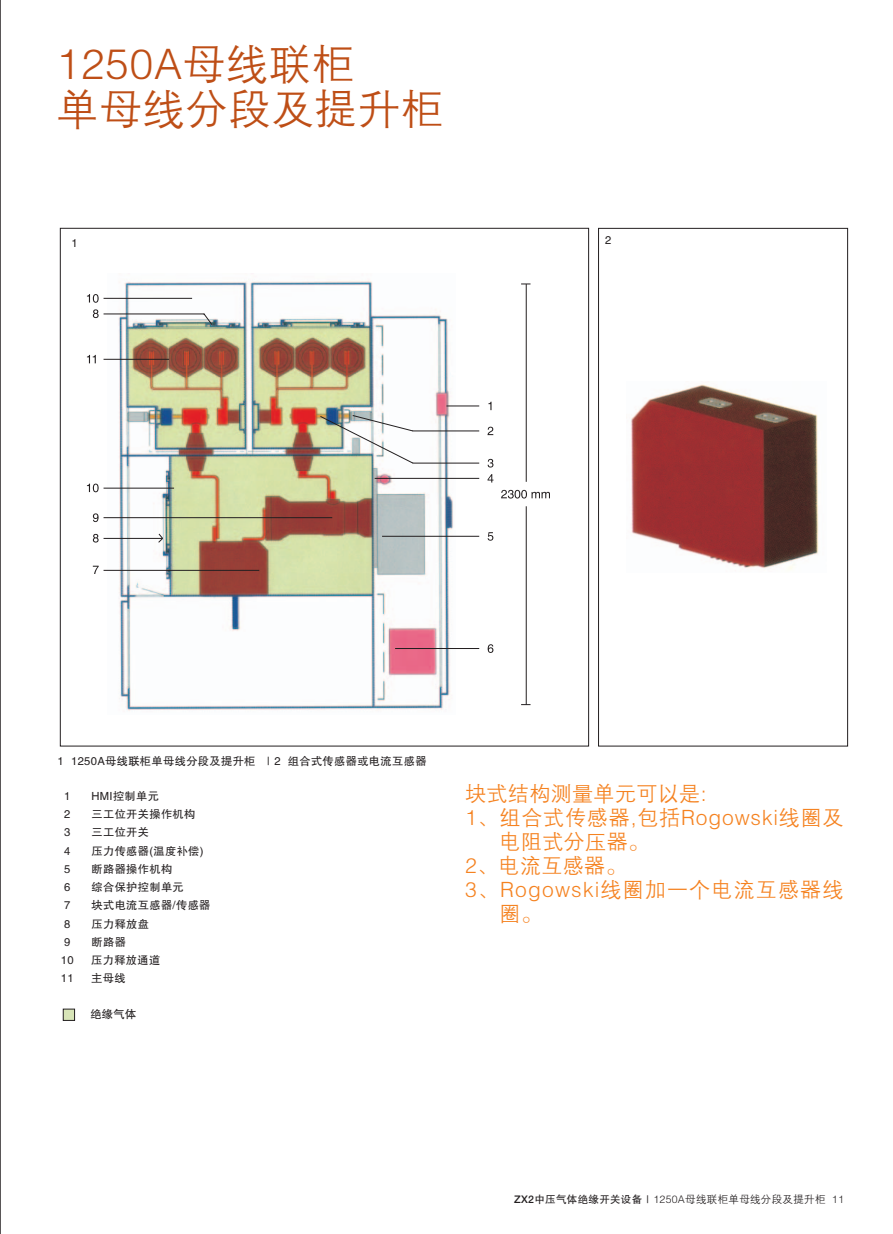
<style>
.page{position:relative;width:893px;height:1234px;background:#fff}
.page>*{position:absolute;margin:0;border:0;box-sizing:border-box;transform-origin:0 0}
.t1{font:42px/45.5px "FZZDXJW GB1 0";letter-spacing:.025em;color:#be4e16}
.t2{font:21px "FZZDXJW GB1 0";letter-spacing:.04em;color:#f58220}
.t3{font:21px "FZZDXJW GB1 0";letter-spacing:.02em;color:#f58220}
.t4{font:11.25px "FZHTJW GB1 0";letter-spacing:.03em;color:#231f20}
.t5{font:10.5px "FZZDXJW GB1 0";letter-spacing:.03em;color:#231f20}
.s1{font-family:"Helvetica Neue LT Pro";font-weight:500}
.s2{font-family:"FZHTJW GB1 0"}
.s3{font-family:"Helvetica Neue LT Pro";font-weight:300}
</style>
<div class="page">
<hr style="left:0;top:0;width:1px;height:1233px;background:#231f20">
<div style="left:598px;top:228px;width:250px;height:518px;border:1px solid #231f20"></div>
<img style="left:631px;top:384px;width:188px;height:186px">
<div style="left:63px;top:1008px;width:12px;height:12px;background:#d8e5b8;border:1px solid #231f20"></div>
<img style="left:107px;top:281px;width:349px;height:430px">
<svg style="left:87px;top:294px;width:12px;height:9px"></svg>
<hr style="left:104px;top:298px;width:88px;height:1px;background:#231f20">
<svg style="left:93px;top:309px;width:120px;height:16px"></svg>
<svg style="left:87px;top:355px;width:9px;height:8px"></svg>
<hr style="left:104px;top:359px;width:65px;height:1px;background:#231f20">
<svg style="left:87px;top:483px;width:12px;height:9px"></svg>
<hr style="left:104px;top:487px;width:70px;height:1px;background:#231f20">
<svg style="left:93px;top:513px;width:6px;height:9px"></svg>
<hr style="left:104px;top:517px;width:228px;height:1px;background:#231f20">
<svg style="left:93px;top:565px;width:6px;height:9px"></svg>
<hr style="left:104px;top:570px;width:155px;height:1px;background:#231f20">
<svg style="left:488px;top:401px;width:3px;height:9px"></svg>
<hr style="left:446px;top:405px;width:33px;height:1px;background:#231f20">
<svg style="left:487px;top:426px;width:6px;height:9px"></svg>
<svg style="left:488px;top:459px;width:5px;height:8px"></svg>
<svg style="left:319px;top:414px;width:161px;height:50px"></svg>
<svg style="left:487px;top:474px;width:6px;height:8px"></svg>
<hr style="left:375px;top:478px;width:104px;height:1px;background:#231f20">
<svg style="left:488px;top:532px;width:5px;height:8px"></svg>
<hr style="left:382px;top:536px;width:97px;height:1px;background:#231f20">
<svg style="left:488px;top:644px;width:5px;height:8px"></svg>
<hr style="left:395px;top:648px;width:84px;height:1px;background:#231f20">
<svg style="left:93px;top:533px;width:6px;height:9px"></svg>
<hr style="left:104px;top:538px;width:59px;height:1px;background:#231f20">
<hr style="left:526px;top:284px;width:1px;height:420px;background:#231f20">
<div style="left:495px;top:482px;width:62px;height:23px;background:#fff"></div>
<svg style="left:501px;top:490px;width:49px;height:8px"></svg>
<svg style="left:158px;top:533px;width:6px;height:10px"></svg>
<h1 class="t1" style="left:57px;top:43px;width:388px">1250A母线联柜<br>单母线分段及提升柜</h1>
<p class="t4" style="left:71px;top:237px;width:8px">1</p>
<p class="t4" style="left:605px;top:234px;width:8px">2</p>
<p class="t4" style="left:58px;top:754px;width:370px">1 1250A母线联柜单母线分段及提升柜 ｜2 组合式传感器或电流互感器</p>
<p class="t4" style="left:64px;top:789px;width:8px">1</p>
<p class="t4" style="left:92px;top:789px;width:69px">HMI控制单元</p>
<p class="t4" style="left:64px;top:807px;width:8px">2</p>
<p class="t4" style="left:92px;top:807px;width:105px">三工位开关操作机构</p>
<p class="t4" style="left:64px;top:826px;width:8px">3</p>
<p class="t4" style="left:92px;top:826px;width:59px">三工位开关</p>
<p class="t4" style="left:64px;top:844px;width:8px">4</p>
<p class="t4" style="left:92px;top:844px;width:114px">压力传感器(温度补偿)</p>
<p class="t4" style="left:64px;top:862px;width:8px">5</p>
<p class="t4" style="left:92px;top:862px;width:82px">断路器操作机构</p>
<p class="t4" style="left:64px;top:880px;width:8px">6</p>
<p class="t4" style="left:92px;top:880px;width:94px">综合保护控制单元</p>
<p class="t4" style="left:64px;top:899px;width:8px">7</p>
<p class="t4" style="left:92px;top:899px;width:120px">块式电流互感器/传感器</p>
<p class="t4" style="left:64px;top:917px;width:8px">8</p>
<p class="t4" style="left:92px;top:917px;width:59px">压力释放盘</p>
<p class="t4" style="left:64px;top:935px;width:8px">9</p>
<p class="t4" style="left:92px;top:935px;width:36px">断路器</p>
<p class="t4" style="left:61px;top:953px;width:14px">10</p>
<p class="t4" style="left:91px;top:953px;width:71px">压力释放通道</p>
<p class="t4" style="left:61px;top:972px;width:14px">11</p>
<p class="t4" style="left:91px;top:972px;width:36px">主母线</p>
<p class="t4" style="left:90px;top:1007px;width:48px">绝缘气体</p>
<h2 class="t3" style="left:465px;top:782px;width:243px">块式结构测量单元可以是:</h2>
<h2 class="t2" style="left:465px;top:806px;width:380px">1、组合式传感器,包括Rogowski线圈及</h2>
<h2 class="t2" style="left:500px;top:830px;width:151px">电阻式分压器。</h2>
<h2 class="t2" style="left:465px;top:854px;width:163px">2、电流互感器。</h2>
<h2 class="t2" style="left:465px;top:878px;width:380px">3、Rogowski线圈加一个电流互感器线</h2>
<h2 class="t2" style="left:500px;top:902px;width:44px">圈。</h2>
<p class="t5" style="left:514px;top:1192px;width:332px"><span class="s1">ZX2</span><span class="s2">中压气体绝缘开关设备｜</span>1250A母线联柜单母线分段及提升柜 <span class="s3">11</span></p>
</div>
